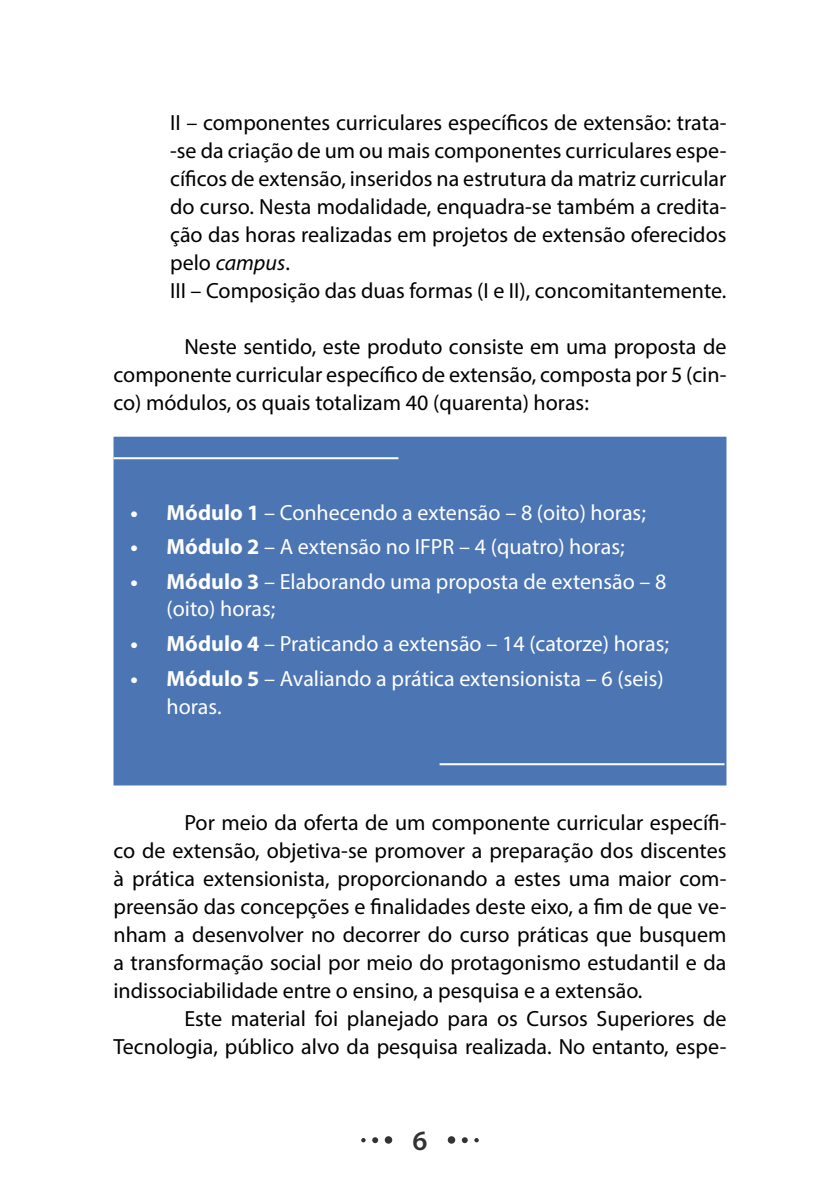
<style>
.page{position:relative;width:840px;height:1191px;background:#fff}
.page>*{position:absolute;margin:0;border:0;box-sizing:border-box;transform-origin:0 0}
.t1{font:600 28px "Myriad Pro";color:#333}
.t2{font:22px/28px "Myriad Pro";color:#000;text-align:justify}
.t3{font:22px/26.4px "Myriad Pro";color:#fff}
.s1{font-style:italic}
.s2{font-weight:700}
</style>
<div class="page">
<div style="left:447px;top:1136px;width:8px;height:7px;background:#333;border-radius:50%"></div>
<div style="left:384px;top:1136px;width:8px;height:7px;background:#333;border-radius:50%"></div>
<svg style="left:461px;top:1137px;width:6px;height:6px"></svg>
<svg style="left:372px;top:1137px;width:6px;height:6px"></svg>
<svg style="left:474px;top:1138px;width:4px;height:4px"></svg>
<svg style="left:361px;top:1138px;width:4px;height:4px"></svg>
<div style="left:114px;top:438px;width:611px;height:346px;background:#4c75b3"></div>
<div style="left:113px;top:437px;width:613px;height:348px;border:2px solid #3b68ac"></div>
<hr style="left:113px;top:457px;width:285px;height:2px;background:#fff">
<hr style="left:439px;top:763px;width:285px;height:2px;background:#fff">
<p class="t2" style="left:170px;top:108px;width:557px;text-align:left">II – componentes curriculares específicos de extensão: trata--se da criação de um ou mais componentes curriculares espe&shy;cíficos de extensão, inseridos na estrutura da matriz curricular do curso. Nesta modalidade, enquadra-se também a credita&shy;ção das horas realizadas em projetos de extensão oferecidos pelo <span class="s1">campus</span>.<br>III – Composição das duas formas (I e II), concomitantemente.</p>
<p class="t2" style="left:113px;top:332px;width:614px;text-indent:71px">Neste sentido, este produto consiste em uma proposta de componente curricular específico de extensão, composta por 5 (cin&shy;co) módulos, os quais totalizam 40 (quarenta) horas:</p>
<p class="t3" style="left:130px;top:498px;width:516px"><span class="s2">• Módulo 1</span> – Conhecendo a extensão – 8 (oito) horas;</p>
<p class="t3" style="left:130px;top:533px;width:495px"><span class="s2">• Módulo 2</span> – A extensão no IFPR – 4 (quatro) horas;</p>
<p class="t3" style="left:166px;top:568px;width:501px;text-indent:-36px"><span class="s2">• Módulo 3</span> – Elaborando uma proposta de extensão – 8 (oito) horas;</p>
<p class="t3" style="left:130px;top:630px;width:540px"><span class="s2">• Módulo 4</span> – Praticando a extensão – 14 (catorze) horas;</p>
<p class="t3" style="left:166px;top:663px;width:498px;line-height:28.8px;text-indent:-36px"><span class="s2">• Módulo 5</span> – Avaliando a prática extensionista – 6 (seis) horas.</p>
<p class="t2" style="left:113px;top:808px;width:614px;text-indent:71px">Por meio da oferta de um componente curricular específi&shy;co de extensão, objetiva-se promover a preparação dos discentes à prática extensionista, proporcionando a estes uma maior com&shy;preensão das concepções e finalidades deste eixo, a fim de que ve&shy;nham a desenvolver no decorrer do curso práticas que busquem a transformação social por meio do protagonismo estudantil e da indissociabilidade entre o ensino, a pesquisa e a extensão.</p>
<p class="t2" style="left:113px;top:1004px;width:614px;text-align:right">Este material foi planejado para os Cursos Superiores de<br>Tecnologia, público alvo da pesquisa realizada. No entanto, espe-</p>
<p class="t1" style="left:412px;top:1122px;width:17px">6</p>
</div>
